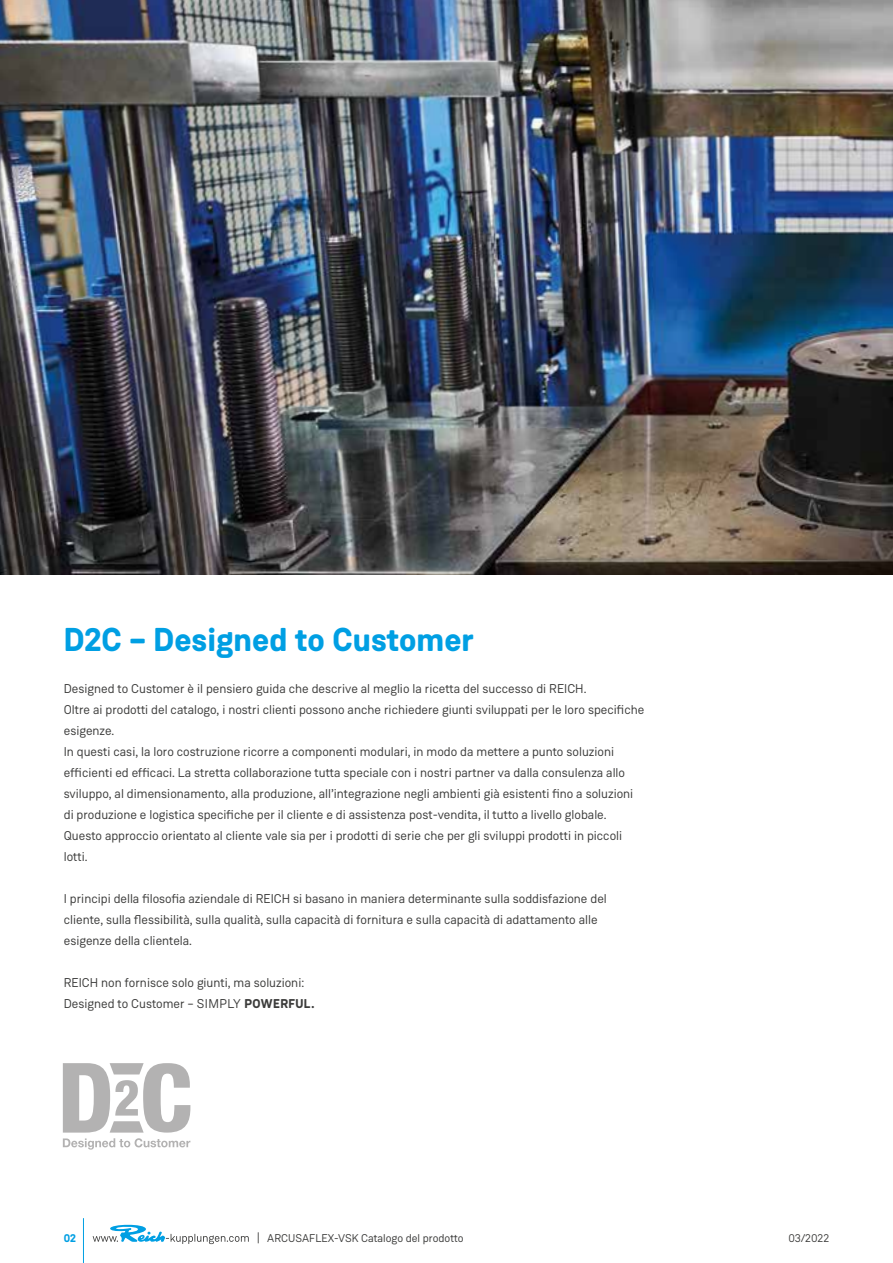
<style>
.page{position:relative;width:893px;height:1263px;background:#fff}
.page>*{position:absolute;margin:0;border:0;box-sizing:border-box;transform-origin:0 0}
.t1{font:700 33px "Weissenhof Grotesk";color:#009fe3}
.t2{font:12.75px/21px "Weissenhof Grotesk";color:#3c3c3b}
.t3{font:11.25px "Weissenhof Grotesk";color:#3c3c3b}
.t4{font:700 11.25px "Weissenhof Grotesk";color:#009fe3}
.s1{font-weight:700}
</style>
<div class="page">
<hr style="left:83px;top:1218px;width:1px;height:45px;background:#009fe3">
<svg style="left:93px;top:1224px;width:156px;height:20px"></svg>
<img style="left:0;top:0;width:893px;height:574px">
<svg style="left:63px;top:1063px;width:127px;height:86px"></svg>
<h1 class="t1" style="left:64px;top:619px;width:412px">D2C – Designed to Customer</h1>
<p class="t2" style="left:64px;top:678px;width:582px">Designed to Customer è il pensiero guida che descrive al meglio la ricetta del successo di REICH.<br>Oltre ai prodotti del catalogo, i nostri clienti possono anche richiedere giunti sviluppati per le loro specifiche esigenze.<br>In questi casi, la loro costruzione ricorre a componenti modulari, in modo da mettere a punto soluzioni efficienti ed efficaci. La stretta collaborazione tutta speciale con i nostri partner va dalla consulenza allo sviluppo, al dimensionamento, alla produzione, all’integrazione negli ambienti già esistenti fino a soluzioni di produzione e logistica specifiche per il cliente e di assistenza post-vendita, il tutto a livello globale.<br>Questo approccio orientato al cliente vale sia per i prodotti di serie che per gli sviluppi prodotti in piccoli lotti.</p>
<p class="t2" style="left:64px;top:888px;width:545px">I principi della filosofia aziendale di REICH si basano in maniera determinante sulla soddisfazione del cliente, sulla flessibilità, sulla qualità, sulla capacità di fornitura e sulla capacità di adattamento alle esigenze della clientela.</p>
<p class="t2" style="left:64px;top:972px;width:252px">REICH non fornisce solo giunti, ma soluzioni:<br>Designed to Customer – SIMPLY <span class="s1">POWERFUL.</span></p>
<p class="t4" style="left:64px;top:1231px;width:14px">02</p>
<p class="t3" style="left:267px;top:1231px;width:198px">ARCUSAFLEX-VSK Catalogo del prodotto</p>
<p class="t3" style="left:788px;top:1231px;width:42px">03/2022</p>
</div>
